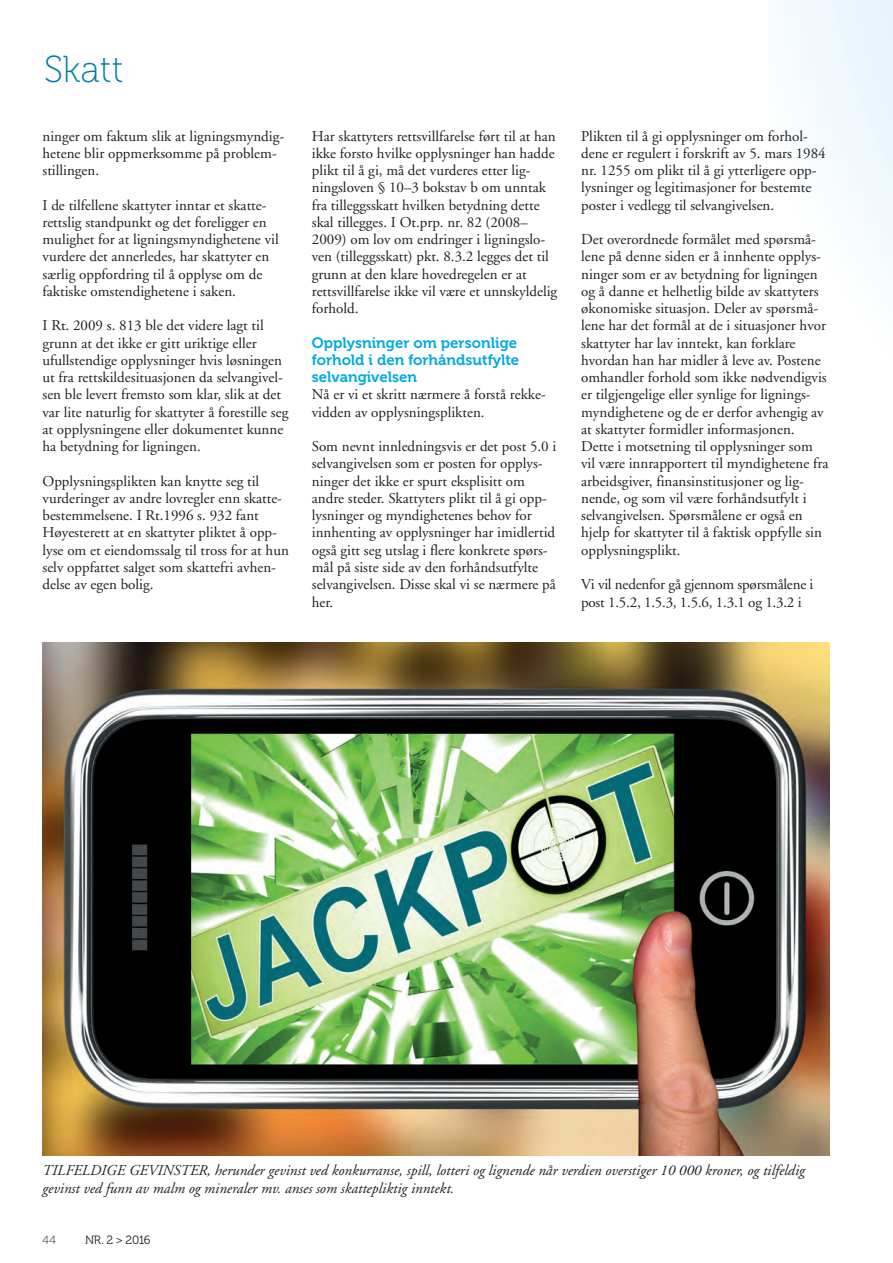
<style>
.page{position:relative;width:893px;height:1263px;background:#fff}
.page>*{position:absolute;margin:0;border:0;box-sizing:border-box;transform-origin:0 0}
.t1{font:37.5px "Museo 100";color:#007ea6}
.t2{font:15px/17.2px "Adobe Garamond";color:#231f20}
.t3{font:italic 15px/17.2px "Adobe Garamond";color:#231f20}
.t4{font:15px/17.2px "Museo 700";color:#00a9e2}
.t5{font:12px "Museo 300";letter-spacing:-.035em;color:#231f20}
.t6{font:12px "Museo 100";color:#231f20}
</style>
<div class="page">
<div style="left:768px;top:0;width:125px;height:709px;background:linear-gradient(to bottom,#f2f9fd,#fff)"></div>
<img style="left:43px;top:643px;width:787px;height:513px">
<h1 class="t1" style="left:44px;top:49px;width:81px">Skatt</h1>
<p class="t2" style="left:43px;top:128px;width:243px">ninger om faktum slik at ligningsmyndig&shy;hetene blir oppmerksomme på problem&shy;stillingen.</p>
<p class="t2" style="left:43px;top:197px;width:238px">I de tilfellene skattyter inntar et skatte&shy;rettslig standpunkt og det foreligger en mulighet for at ligningsmyndighetene vil vurdere det annerledes, har skattyter en særlig oppfordring til å opplyse om de faktiske omstendighetene i saken.</p>
<p class="t2" style="left:43px;top:317px;width:247px">I Rt. 2009 s. 813 ble det videre lagt til grunn at det ikke er gitt uriktige eller ufullstendige opplysninger hvis løsningen ut fra rettskildesituasjonen da selvangivel&shy;sen ble levert fremsto som klar, slik at det var lite naturlig for skattyter å forestille seg at opplysningene eller dokumentet kunne ha betydning for ligningen.</p>
<p class="t2" style="left:43px;top:473px;width:248px">Opplysningsplikten kan knytte seg til vurderinger av andre lovregler enn skatte&shy;bestemmelsene. I Rt.1996 s. 932 fant Høyesterett at en skattyter pliktet å opp&shy;lyse om et eiendomssalg til tross for at hun selv oppfattet salget som skattefri avhen&shy;delse av egen bolig.</p>
<p class="t2" style="left:312px;top:128px;width:247px">Har skattyters rettsvillfarelse ført til at han ikke forsto hvilke opplysninger han hadde plikt til å gi, må det vurderes etter lig&shy;ningsloven § 10–3 bokstav b om unntak fra tilleggsskatt hvilken betydning dette skal tillegges. I Ot.prp. nr. 82 (2008– 2009) om lov om endringer i ligningslo&shy;ven (tilleggsskatt) pkt. 8.3.2 legges det til grunn at den klare hovedregelen er at rettsvillfarelse ikke vil være et unnskyldelig forhold.</p>
<p class="t4" style="left:312px;top:334px;width:209px">Opplysninger om personlige forhold i den forhåndsutfylte selvangivelsen</p>
<p class="t2" style="left:312px;top:386px;width:236px">Nå er vi et skritt nærmere å forstå rekke&shy;vidden av opplysningsplikten.</p>
<p class="t2" style="left:312px;top:438px;width:246px">Som nevnt innledningsvis er det post 5.0 i selvangivelsen som er posten for opplys&shy;ninger det ikke er spurt eksplisitt om andre steder. Skattyters plikt til å gi opp&shy;lysninger og myndighetenes behov for innhenting av opplysninger har imidlertid også gitt seg utslag i flere konkrete spørs&shy;mål på siste side av den forhåndsutfylte selvangivelsen. Disse skal vi se nærmere på her.</p>
<p class="t2" style="left:581px;top:128px;width:246px">Plikten til å gi opplysninger om forhol&shy;dene er regulert i forskrift av 5. mars 1984 nr. 1255 om plikt til å gi ytterligere opp&shy;lysninger og legitimasjoner for bestemte poster i vedlegg til selvangivelsen.</p>
<p class="t2" style="left:581px;top:231px;width:249px">Det overordnede formålet med spørsmå&shy;lene på denne siden er å innhente opplys&shy;ninger som er av betydning for ligningen og å danne et helhetlig bilde av skattyters økonomiske situasjon. Deler av spørsmå&shy;lene har det formål at de i situasjoner hvor skattyter har lav inntekt, kan forklare hvordan han har midler å leve av. Postene omhandler forhold som ikke nødvendigvis er tilgjengelige eller synlige for lignings&shy;myndighetene og de er derfor avhengig av at skattyter formidler informasjonen.<br>Dette i motsetning til opplysninger som vil være innrapportert til myndighetene fra arbeidsgiver, finansinstitusjoner og lig&shy;nende, og som vil være forhåndsutfylt i selvangivelsen. Spørsmålene er også en hjelp for skattyter til å faktisk oppfylle sin opplysningsplikt.</p>
<p class="t2" style="left:581px;top:576px;width:234px">Vi vil nedenfor gå gjennom spørsmålene i post 1.5.2, 1.5.3, 1.5.6, 1.3.1 og 1.3.2 i</p>
<p class="t3" style="left:43px;top:1162px;width:764px">TILFELDIGE GEVINSTER, herunder gevinst ved konkurranse, spill, lotteri og lignende når verdien overstiger 10 000 kroner, og tilfeldig gevinst ved funn av malm og mineraler mv. anses som skattepliktig inntekt.</p>
<p class="t6" style="left:43px;top:1233px;width:15px">44</p>
<p class="t5" style="left:85px;top:1233px;width:67px">NR. 2 &gt; 2016</p>
</div>
